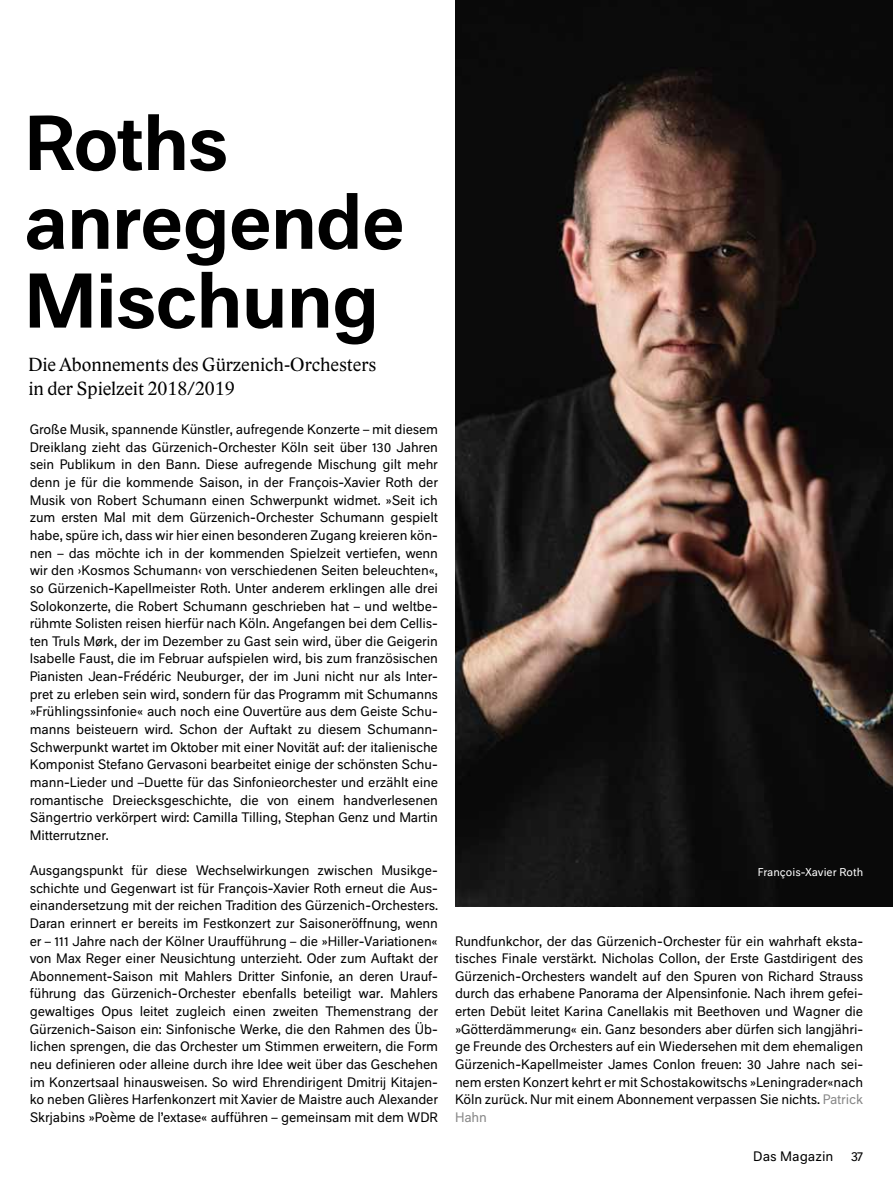
<style>
.page{position:relative;width:893px;height:1191px;background:#fff}
.page>*{position:absolute;margin:0;border:0;box-sizing:border-box;transform-origin:0 0}
.t1{font:500 71.55px/78.8px "Neutral BP";letter-spacing:-.015em;color:#000}
.t2{font:19.5px/24px "Lido STF";color:#000}
.t3{font:12.75px/17.5px "Neutral BP";letter-spacing:-.01em;color:#000;text-align:justify}
.t4{font:10.5px "Neutral BP";color:#fff}
.s1{color:#878787}
</style>
<div class="page">
<img style="left:455px;top:0;width:438px;height:906px">
<h1 class="t1" style="left:24px;top:98px;width:383px">Roths anregende<br>Mischung</h1>
<h2 class="t2" style="left:28px;top:353px;width:350px">Die Abonnements des Gürzenich-Orchesters in der Spielzeit 2018/2019</h2>
<p class="t3" style="left:30px;top:420px;width:410px">Große Musik, spannende Künstler, aufregende Konzerte – mit diesem Dreiklang zieht das Gürzenich-Orchester Köln seit über 130 Jahren sein Publikum in den Bann. Diese aufregende Mischung gilt mehr denn je für die kommende Saison, in der François-Xavier Roth der Musik von Robert Schumann einen Schwerpunkt widmet. »Seit ich zum ersten Mal mit dem Gürzenich-Orchester Schumann gespielt habe, spüre ich, dass wir hier einen besonderen Zugang kreieren kön&shy;nen – das möchte ich in der kommenden Spielzeit vertiefen, wenn wir den ›Kosmos Schumann‹ von verschiedenen Seiten beleuchten«, so Gürzenich-Kapellmeister Roth. Unter anderem erklingen alle drei Solokonzerte, die Robert Schumann geschrieben hat – und weltbe&shy;rühmte Solisten reisen hierfür nach Köln. Angefangen bei dem Cellis&shy;ten Truls Mørk, der im Dezember zu Gast sein wird, über die Geigerin Isabelle Faust, die im Februar aufspielen wird, bis zum französischen Pianisten Jean-Frédéric Neuburger, der im Juni nicht nur als Inter&shy;pret zu erleben sein wird, sondern für das Programm mit Schumanns »Frühlingssinfonie« auch noch eine Ouvertüre aus dem Geiste Schu&shy;manns beisteuern wird. Schon der Auftakt zu diesem Schumann-Schwerpunkt wartet im Oktober mit einer Novität auf: der italienische Komponist Stefano Gervasoni bearbeitet einige der schönsten Schu&shy;mann-Lieder und –Duette für das Sinfonieorchester und erzählt eine romantische Dreiecksgeschichte, die von einem handverlesenen Sängertrio verkörpert wird: Camilla Tilling, Stephan Genz und Martin Mitterrutzner.</p>
<p class="t3" style="left:30px;top:860px;width:410px">Ausgangspunkt für diese Wechselwirkungen zwischen Musikge&shy;schichte und Gegenwart ist für François-Xavier Roth erneut die Aus&shy;einandersetzung mit der reichen Tradition des Gürzenich-Orchesters.<br>Daran erinnert er bereits im Festkonzert zur Saisoneröffnung, wenn er – 111 Jahre nach der Kölner Uraufführung – die »Hiller-Variationen« von Max Reger einer Neusichtung unterzieht. Oder zum Auftakt der Abonnement-Saison mit Mahlers Dritter Sinfonie, an deren Urauf&shy;führung das Gürzenich-Orchester ebenfalls beteiligt war. Mahlers gewaltiges Opus leitet zugleich einen zweiten Themenstrang der Gürzenich-Saison ein: Sinfonische Werke, die den Rahmen des Üb&shy;lichen sprengen, die das Orchester um Stimmen erweitern, die Form neu definieren oder alleine durch ihre Idee weit über das Geschehen im Konzertsaal hinausweisen. So wird Ehrendirigent Dmitrij Kitajen&shy;ko neben Glières Harfenkonzert mit Xavier de Maistre auch Alexander Skrjabins »Poème de l’extase« aufführen – gemeinsam mit dem WDR</p>
<p class="t4" style="left:758px;top:864px;width:107px">François-Xavier Roth</p>
<p class="t3" style="left:455px;top:931px;width:410px">Rundfunkchor, der das Gürzenich-Orchester für ein wahrhaft eksta&shy;tisches Finale verstärkt. Nicholas Collon, der Erste Gastdirigent des Gürzenich-Orchesters wandelt auf den Spuren von Richard Strauss durch das erhabene Panorama der Alpensinfonie. Nach ihrem gefei&shy;erten Debüt leitet Karina Canellakis mit Beethoven und Wagner die »Götterdämmerung« ein. Ganz besonders aber dürfen sich langjähri&shy;ge Freunde des Orchesters auf ein Wiedersehen mit dem ehemaligen Gürzenich-Kapellmeister James Conlon freuen: 30 Jahre nach sei&shy;nem ersten Konzert kehrt er mit Schostakowitschs »Leningrader«nach Köln zurück. Nur mit einem Abonnement verpassen Sie nichts. <span class="s1">Patrick Hahn</span></p>
<p class="t3" style="left:753px;top:1146px;width:82px">Das Magazin</p>
<p class="t3" style="left:851px;top:1146px;width:14px">37</p>
</div>
